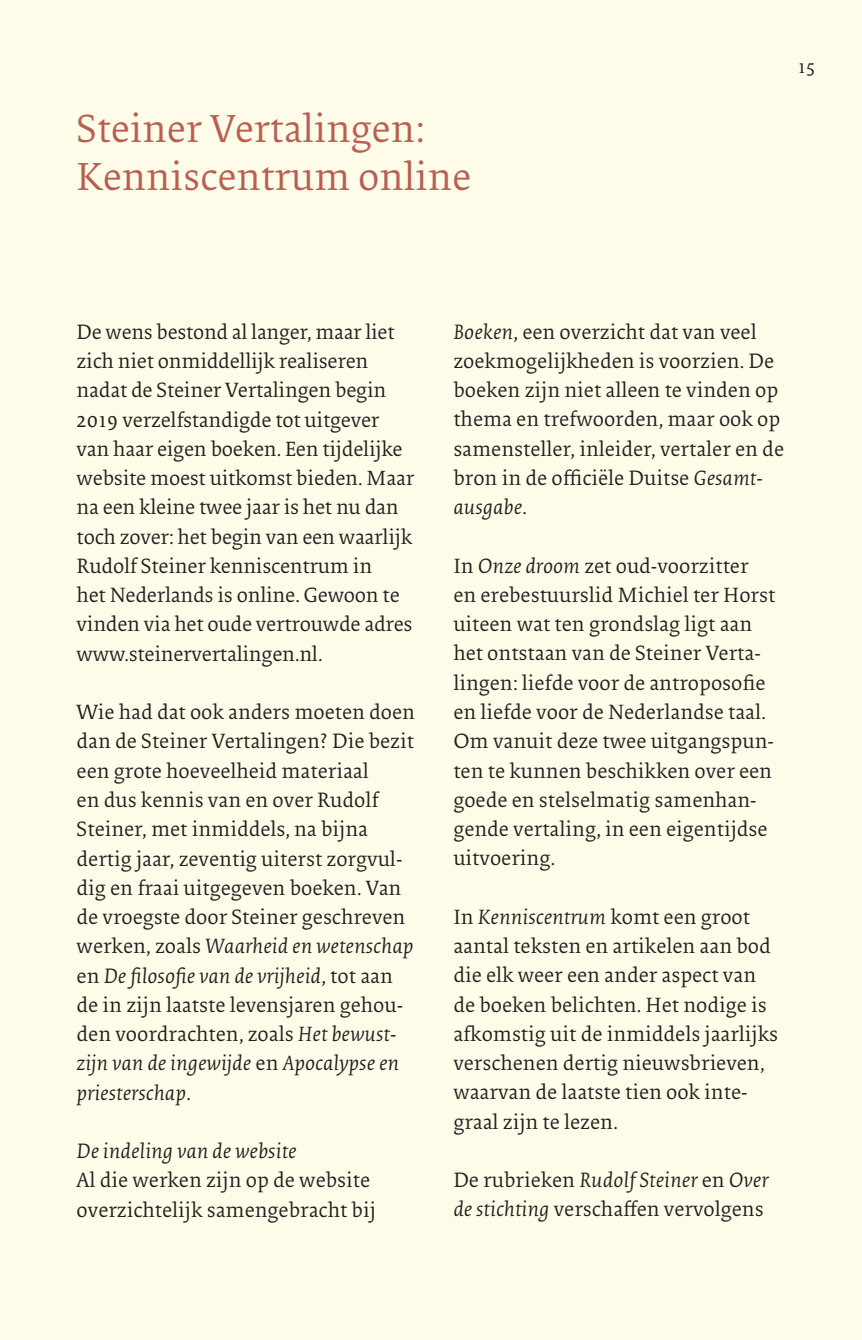
<style>
.page{position:relative;width:862px;height:1340px;background:#fff}
.page>*{position:absolute;margin:0;border:0;box-sizing:border-box;transform-origin:0 0}
.t1{font:40.5px/48.6px "Collis";color:#ba5e52}
.t2{font:21.38px/29.2px "Collis";color:#231f20}
.t3{font:italic 21.38px "Collis";color:#231f20}
.t4{font:21.15px "Collis";letter-spacing:-.01em;color:#231f20}
.t5{font:19.12px "Collis";color:#231f20}
.s1{font-style:italic}
</style>
<div class="page">
<div style="left:0;top:0;width:861px;height:1339px;background:#fffde9"></div>
<h1 class="t1" style="left:77px;top:108px;width:396px">Steiner Vertalingen:<br>Kenniscentrum online</h1>
<p class="t5" style="left:797px;top:55px;width:19px">15</p>
<p class="t2" style="left:77px;top:319px;width:327px">De wens bestond al langer, maar liet zich niet onmiddellijk realiseren nadat de Steiner Vertalingen begin 2019 verzelfstandigde tot uitgever van haar eigen boeken. Een tijdelijke</p>
<p class="t4" style="left:77px;top:465px;width:339px">website moest uitkomst bieden. Maar</p>
<p class="t2" style="left:77px;top:494px;width:337px">na een kleine twee jaar is het nu dan toch zover: het begin van een waarlijk Rudolf Steiner kenniscentrum in<br>het Nederlands is online. Gewoon te vinden via het oude vertrouwde adres www.steinervertalingen.nl.</p>
<p class="t2" style="left:77px;top:699px;width:340px">Wie had dat ook anders moeten doen dan de Steiner Vertalingen? Die bezit een grote hoeveelheid materiaal<br>en dus kennis van en over Rudolf Steiner, met inmiddels, na bijna dertig jaar, zeventig uiterst zorgvul&shy;dig en fraai uitgegeven boeken. Van de vroegste door Steiner geschreven werken, zoals <span class="s1">Waarheid en wetenschap </span>en <span class="s1">De filosofie van de vrijheid</span>, tot aan de in zijn laatste levensjaren gehou&shy;den voordrachten, zoals <span class="s1">Het bewust&shy;zijn van de ingewijde</span> en <span class="s1">Apocalypse en priesterschap</span>.</p>
<p class="t3" style="left:77px;top:1137px;width:221px">De indeling van de website</p>
<p class="t2" style="left:77px;top:1167px;width:301px">Al die werken zijn op de website overzichtelijk samengebracht bij</p>
<p class="t2" style="left:453px;top:319px;width:332px"><span class="s1">Boeken</span>, een overzicht dat van veel zoekmogelijkheden is voorzien. De boeken zijn niet alleen te vinden op thema en trefwoorden, maar ook op samensteller, inleider, vertaler en de bron in de officiële Duitse <span class="s1">Gesamt&shy;ausgabe</span>.</p>
<p class="t2" style="left:453px;top:553px;width:323px">In <span class="s1">Onze droom</span> zet oud-voorzitter en erebestuurslid Michiel ter Horst uiteen wat ten grondslag ligt aan het ontstaan van de Steiner Verta&shy;lingen: liefde voor de antroposofie en liefde voor de Nederlandse taal.<br>Om vanuit deze twee uitgangspun&shy;ten te kunnen beschikken over een goede en stelselmatig samenhan&shy;gende vertaling, in een eigentijdse uitvoering.</p>
<p class="t2" style="left:453px;top:904px;width:326px">In <span class="s1">Kenniscentrum</span> komt een groot aantal teksten en artikelen aan bod die elk weer een ander aspect van de boeken belichten. Het nodige is afkomstig uit de inmiddels jaarlijks verschenen dertig nieuwsbrieven, waarvan de laatste tien ook inte&shy;graal zijn te lezen.</p>
<p class="t2" style="left:453px;top:1167px;width:316px">De rubrieken <span class="s1">Rudolf Steiner</span> en <span class="s1">Over de stichting</span> verschaffen vervolgens</p>
</div>
